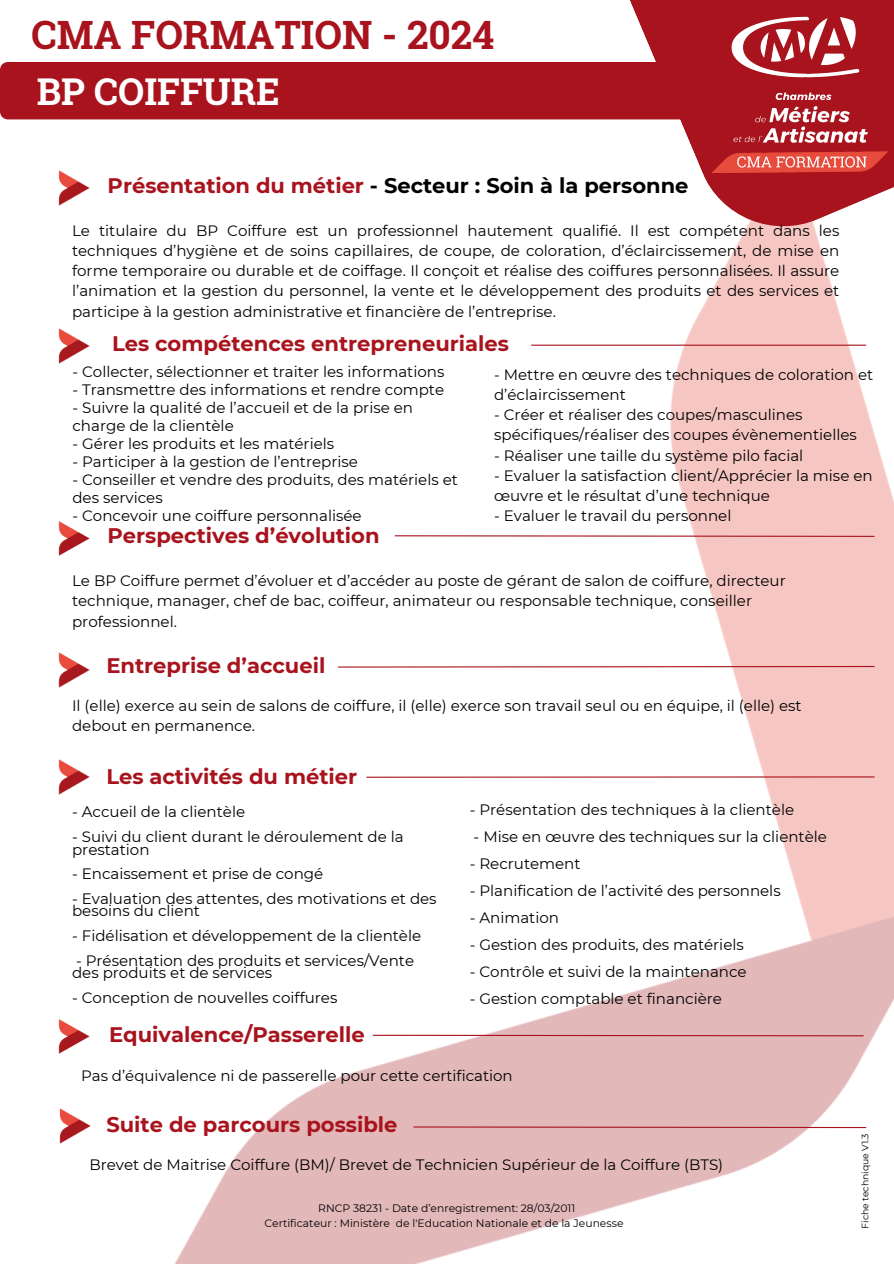
<style>
.page{position:relative;width:894px;height:1264px;background:#fff}
.page>*{position:absolute;margin:0;border:0;box-sizing:border-box;transform-origin:0 0}
.t1{font:700 39px "Roboto Slab";color:#a8131d}
.t2{font:700 36.9px "Roboto Slab";color:#fff}
.t3{font:700 21px "Montserrat";color:#a8131d}
.t4{font:700 21px "Montserrat";color:#000}
.t5{font:15px/20.2px "Montserrat";color:#000}
.t6{font:10.8px/14.4px "Montserrat";color:#000;text-align:center}
.t7{font:9.3px "Montserrat";color:#000}
.s1{color:#a8131d}
</style>
<div class="page">
<img style="left:5px;top:119px;width:888px;height:1144px">
<svg style="left:583px;top:0;width:310px;height:228px"></svg>
<div style="left:0;top:62px;width:704px;height:57px;background:#a8131d"></div>
<img style="left:45px;top:160px;width:56px;height:51px">
<img style="left:44px;top:318px;width:56px;height:52px">
<img style="left:45px;top:510px;width:56px;height:52px">
<img style="left:44px;top:642px;width:56px;height:51px">
<img style="left:44px;top:748px;width:56px;height:52px">
<img style="left:45px;top:1097px;width:57px;height:52px">
<hr style="left:531px;top:344px;width:334px;height:2px;background:#a8131d">
<svg style="left:393px;top:534px;width:482px;height:3px"></svg>
<svg style="left:337px;top:665px;width:538px;height:3px"></svg>
<hr style="left:366px;top:776px;width:508px;height:1px;background:#a8131d">
<svg style="left:412px;top:1125px;width:455px;height:3px"></svg>
<img style="left:45px;top:1008px;width:56px;height:51px">
<svg style="left:371px;top:1034px;width:493px;height:2px"></svg>
<img style="left:704px;top:4px;width:189px;height:182px">
<h2 class="t1" style="left:32px;top:8px;width:464px">CMA FORMATION - 2024</h2>
<h3 class="t2" style="left:37px;top:66px;width:244px">BP COIFFURE</h3>
<h3 class="t4" style="left:108px;top:172px;width:582px"><span class="s1">Présentation du métier</span> - Secteur : Soin à la personne</h3>
<p class="t5" style="left:72px;top:220px;width:768px;text-align:justify">Le titulaire du BP Coiffure est un professionnel hautement qualifié. Il est compétent dans les techniques d’hygiène et de soins capillaires, de coupe, de coloration, d’éclaircissement, de mise en forme temporaire ou durable et de coiffage. Il conçoit et réalise des coiffures personnalisées. Il assure l’animation et la gestion du personnel, la vente et le développement des produits et des services et participe à la gestion administrative et financière de l’entreprise.</p>
<h3 class="t3" style="left:112px;top:331px;width:398px">Les compétences entrepreneuriales</h3>
<h3 class="t5" style="left:494px;top:364px;width:380px">- Mettre en œuvre des techniques de coloration et d’éclaircissement</h3>
<h3 class="t5" style="left:494px;top:404px;width:364px">- Créer et réaliser des coupes/masculines spécifiques/réaliser des coupes évènementielles</h3>
<h3 class="t5" style="left:494px;top:445px;width:310px">- Réaliser une taille du système pilo facial</h3>
<h3 class="t5" style="left:494px;top:465px;width:380px">- Evaluer la satisfaction client/Apprécier la mise en œuvre et le résultat d’une technique</h3>
<h3 class="t5" style="left:494px;top:506px;width:239px">- Evaluer le travail du personnel</h3>
<h3 class="t3" style="left:107px;top:523px;width:273px">Perspectives d’évolution</h3>
<h3 class="t5" style="left:72px;top:570px;width:715px">Le BP Coiffure permet d’évoluer et d’accéder au poste de gérant de salon de coiffure, directeur technique, manager, chef de bac, coiffeur, animateur ou responsable technique, conseiller professionnel.</h3>
<h3 class="t3" style="left:106px;top:653px;width:220px">Entreprise d’accueil</h3>
<h1 class="t5" style="left:72px;top:361px;width:373px">- Collecter, sélectionner et traiter les informations</h1>
<h1 class="t5" style="left:72px;top:379px;width:373px">- Transmettre des informations et rendre compte</h1>
<h1 class="t5" style="left:72px;top:398px;width:342px;line-height:18px">- Suivre la qualité de l’accueil et de la prise en charge de la clientèle</h1>
<h1 class="t5" style="left:72px;top:433px;width:263px">- Gérer les produits et les matériels</h1>
<h1 class="t5" style="left:72px;top:451px;width:287px">- Participer à la gestion de l’entreprise</h1>
<h1 class="t5" style="left:72px;top:470px;width:387px;line-height:18px">- Conseiller et vendre des produits, des matériels et des services</h1>
<p class="t5" style="left:72px;top:505px;width:290px">- Concevoir une coiffure personnalisée</p>
<h3 class="t5" style="left:72px;top:695px;width:730px">Il (elle) exerce au sein de salons de coiffure, il (elle) exerce son travail seul ou en équipe, il (elle) est debout en permanence.</h3>
<h3 class="t3" style="left:106px;top:763px;width:252px">Les activités du métier</h3>
<h3 class="t5" style="left:469px;top:799px;width:326px">- Présentation des techniques à la clientèle</h3>
<h3 class="t5" style="left:473px;top:826px;width:355px">- Mise en œuvre des techniques sur la clientèle</h3>
<h3 class="t5" style="left:469px;top:853px;width:112px">- Recrutement</h3>
<h3 class="t5" style="left:469px;top:880px;width:312px">- Planification de l’activité des personnels</h3>
<h3 class="t5" style="left:469px;top:907px;width:91px">- Animation</h3>
<p class="t5" style="left:469px;top:934px;width:275px">- Gestion des produits, des matériels</p>
<h2 class="t5" style="left:469px;top:961px;width:278px">- Contrôle et suivi de la maintenance</h2>
<h3 class="t5" style="left:469px;top:988px;width:254px">- Gestion comptable et financière</h3>
<h3 class="t5" style="left:72px;top:801px;width:174px">- Accueil de la clientèle</h3>
<h3 class="t5" style="left:72px;top:830px;width:333px;line-height:12.3px">- Suivi du client durant le déroulement de la prestation</h3>
<p class="t5" style="left:72px;top:863px;width:252px">- Encaissement et prise de congé</p>
<h2 class="t5" style="left:72px;top:892px;width:366px;line-height:12.3px">- Evaluation des attentes, des motivations et des besoins du client</h2>
<h3 class="t5" style="left:72px;top:925px;width:350px">- Fidélisation et développement de la clientèle</h3>
<p class="t5" style="left:72px;top:954px;width:343px;line-height:12.3px">- Présentation des produits et services/Vente des produits et de services</p>
<h2 class="t5" style="left:72px;top:987px;width:267px">- Conception de nouvelles coiffures</h2>
<h3 class="t3" style="left:109px;top:1021px;width:257px">Equivalence/Passerelle</h3>
<h4 class="t5" style="left:81px;top:1065px;width:433px">Pas d’équivalence ni de passerelle pour cette certification</h4>
<h3 class="t3" style="left:106px;top:1111px;width:292px">Suite de parcours possible</h3>
<p class="t5" style="left:89px;top:1154px;width:635px">Brevet de Maitrise Coiffure (BM)/ Brevet de Technicien Supérieur de la Coiffure (BTS)</p>
<h3 class="t6" style="left:264px;top:1201px;width:360px">RNCP 38231 - Date d’enregistrement: 28/03/2011<br>Certificateur : Ministère de l'Education Nationale et de la Jeunesse</h3>
<p class="t7" style="left:859px;top:1228px;width:97px;rotate:-90deg">Fiche technique V1.3</p>
</div>
